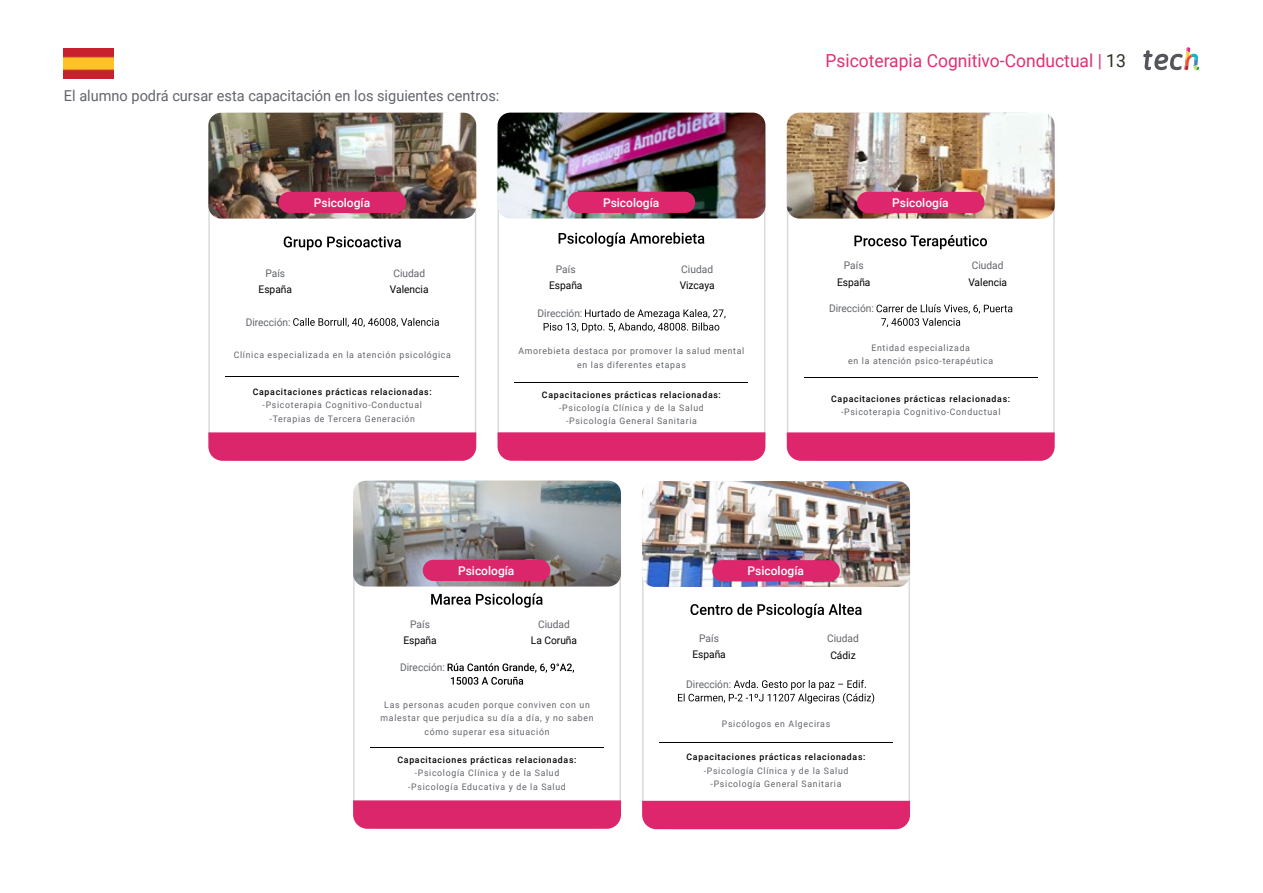
<style>
.page{position:relative;width:1263px;height:893px;background:#fff}
.page>*{position:absolute;margin:0;border:0;box-sizing:border-box;transform-origin:0 0}
.t1{font:18px "Roboto";color:#df3174}
.t2{font:15px "Roboto";color:#61646a}
.t3{font:500 12px "Roboto";color:#fff}
.t4{font:10.5px "Roboto";color:#61646a}
.t5{font:10.5px "Roboto";color:#000}
.t6{font:9px/13.2px "Roboto";letter-spacing:.08em;color:#61646a;text-align:center}
.t7{font:500 9px "Roboto";letter-spacing:.08em;color:#000}
.s1{color:#312e20}
</style>
<div class="page">
<svg style="left:1143px;top:47px;width:56px;height:24px"></svg>
<img style="left:64px;top:49px;width:49px;height:30px">
<svg style="left:208px;top:112px;width:269px;height:337px"></svg>
<img style="left:208px;top:113px;width:268px;height:106px">
<div style="left:279px;top:192px;width:127px;height:21px;background:#dc266b;border-radius:11px"></div>
<svg style="left:208px;top:432px;width:268px;height:29px;background:#dc2c6f"></svg>
<hr style="left:225px;top:376px;width:234px;height:1px;background:#000">
<svg style="left:284px;top:236px;width:117px;height:14px"></svg>
<svg style="left:293px;top:318px;width:146px;height:9px"></svg>
<svg style="left:786px;top:112px;width:269px;height:337px"></svg>
<img style="left:787px;top:113px;width:268px;height:106px">
<div style="left:857px;top:192px;width:127px;height:21px;background:#dd266c;border-radius:11px"></div>
<svg style="left:787px;top:432px;width:268px;height:29px;background:#dd2c70"></svg>
<hr style="left:804px;top:377px;width:234px;height:1px;background:#000">
<svg style="left:854px;top:235px;width:133px;height:14px"></svg>
<svg style="left:876px;top:304px;width:136px;height:23px"></svg>
<svg style="left:497px;top:112px;width:269px;height:338px"></svg>
<img style="left:497px;top:113px;width:268px;height:105px">
<div style="left:568px;top:192px;width:127px;height:21px;background:#dd266c;border-radius:11px"></div>
<svg style="left:497px;top:432px;width:268px;height:29px;background:#dd2c70"></svg>
<hr style="left:515px;top:382px;width:233px;height:1px;background:#000">
<svg style="left:559px;top:232px;width:145px;height:15px"></svg>
<svg style="left:544px;top:309px;width:181px;height:24px"></svg>
<svg style="left:642px;top:587px;width:269px;height:243px"></svg>
<img style="left:642px;top:481px;width:268px;height:106px">
<div style="left:712px;top:560px;width:128px;height:21px;background:#dd266c;border-radius:11px"></div>
<div style="left:642px;top:801px;width:268px;height:28px;background:#dd266c"></div>
<hr style="left:659px;top:743px;width:234px;height:1px;background:#000">
<svg style="left:690px;top:604px;width:172px;height:14px"></svg>
<svg style="left:678px;top:680px;width:196px;height:24px"></svg>
<svg style="left:353px;top:480px;width:268px;height:320px"></svg>
<img style="left:353px;top:481px;width:268px;height:105px">
<div style="left:423px;top:560px;width:127px;height:21px;background:#dc266b;border-radius:11px"></div>
<svg style="left:353px;top:800px;width:268px;height:29px;background:#dc2c6f"></svg>
<hr style="left:370px;top:747px;width:234px;height:1px;background:#000">
<svg style="left:431px;top:593px;width:112px;height:15px"></svg>
<svg style="left:448px;top:663px;width:126px;height:22px"></svg>
<h2 class="t2" style="left:64px;top:86px;width:437px">El alumno podrá cursar esta capacitación en los siguientes centros:</h2>
<h3 class="t3" style="left:314px;top:194px;width:58px">Psicología</h3>
<h3 class="t3" style="left:603px;top:194px;width:58px">Psicología</h3>
<p class="t4" style="left:265px;top:266px;width:21px">País</p>
<p class="t5" style="left:259px;top:282px;width:35px">España</p>
<p class="t4" style="left:393px;top:266px;width:33px">Ciudad</p>
<p class="t5" style="left:390px;top:282px;width:40px">Valencia</p>
<p class="t4" style="left:556px;top:262px;width:21px">País</p>
<p class="t5" style="left:549px;top:278px;width:35px">España</p>
<p class="t4" style="left:681px;top:262px;width:33px">Ciudad</p>
<p class="t5" style="left:680px;top:278px;width:36px">Vizcaya</p>
<p class="t4" style="left:246px;top:315px;width:46px">Dirección:</p>
<p class="t6" style="left:234px;top:347px;width:219px">Clínica especializada en la atención psicológica</p>
<p class="t7" style="left:253px;top:386px;width:180px">Capacitaciones prácticas relacionadas:</p>
<p class="t6" style="left:263px;top:398px;width:161px">-Psicoterapia Cognitivo-Conductual -Terapias de Tercera Generación</p>
<p class="t4" style="left:537px;top:306px;width:46px">Dirección:</p>
<p class="t6" style="left:519px;top:344px;width:227px">Amorebieta destaca por promover la salud mental en las diferentes etapas</p>
<p class="t7" style="left:542px;top:388px;width:180px">Capacitaciones prácticas relacionadas:</p>
<p class="t6" style="left:559px;top:401px;width:146px">-Psicología Clínica y de la Salud -Psicología General Sanitaria</p>
<h1 class="t1" style="left:825px;top:48px;width:302px">Psicoterapia Cognitivo-Conductual | <span class="s1">13</span></h1>
<p class="t4" style="left:844px;top:258px;width:21px">País</p>
<p class="t5" style="left:837px;top:275px;width:35px">España</p>
<h3 class="t3" style="left:892px;top:194px;width:58px">Psicología</h3>
<p class="t4" style="left:972px;top:258px;width:33px">Ciudad</p>
<p class="t5" style="left:968px;top:275px;width:40px">Valencia</p>
<p class="t4" style="left:829px;top:301px;width:46px">Dirección:</p>
<p class="t6" style="left:848px;top:340px;width:147px">Entidad especializada<br>en la atención psico-terapéutica</p>
<p class="t7" style="left:831px;top:392px;width:180px">Capacitaciones prácticas relacionadas:</p>
<p class="t6" style="left:841px;top:405px;width:161px">-Psicoterapia Cognitivo-Conductual</p>
<p class="t4" style="left:410px;top:617px;width:21px">País</p>
<p class="t5" style="left:403px;top:633px;width:35px">España</p>
<h3 class="t3" style="left:458px;top:562px;width:58px">Psicología</h3>
<p class="t4" style="left:538px;top:617px;width:33px">Ciudad</p>
<p class="t5" style="left:531px;top:633px;width:48px">La Coruña</p>
<p class="t4" style="left:699px;top:631px;width:21px">País</p>
<p class="t5" style="left:692px;top:647px;width:35px">España</p>
<h3 class="t3" style="left:748px;top:563px;width:58px">Psicología</h3>
<p class="t4" style="left:827px;top:631px;width:33px">Ciudad</p>
<p class="t5" style="left:830px;top:648px;width:27px">Cádiz</p>
<p class="t4" style="left:400px;top:660px;width:46px">Dirección:</p>
<p class="t6" style="left:381px;top:697px;width:214px">Las personas acuden porque conviven con un malestar que perjudica su día a día, y no saben cómo superar esa situación</p>
<p class="t7" style="left:397px;top:754px;width:180px">Capacitaciones prácticas relacionadas:</p>
<p class="t6" style="left:408px;top:766px;width:159px">-Psicología Clínica y de la Salud -Psicología Educativa y de la Salud</p>
<p class="t4" style="left:686px;top:677px;width:46px">Dirección:</p>
<p class="t6" style="left:722px;top:717px;width:110px">Psicólogos en Algeciras</p>
<p class="t7" style="left:686px;top:751px;width:180px">Capacitaciones prácticas relacionadas:</p>
<p class="t6" style="left:704px;top:763px;width:146px">-Psicología Clínica y de la Salud -Psicología General Sanitaria</p>
</div>
